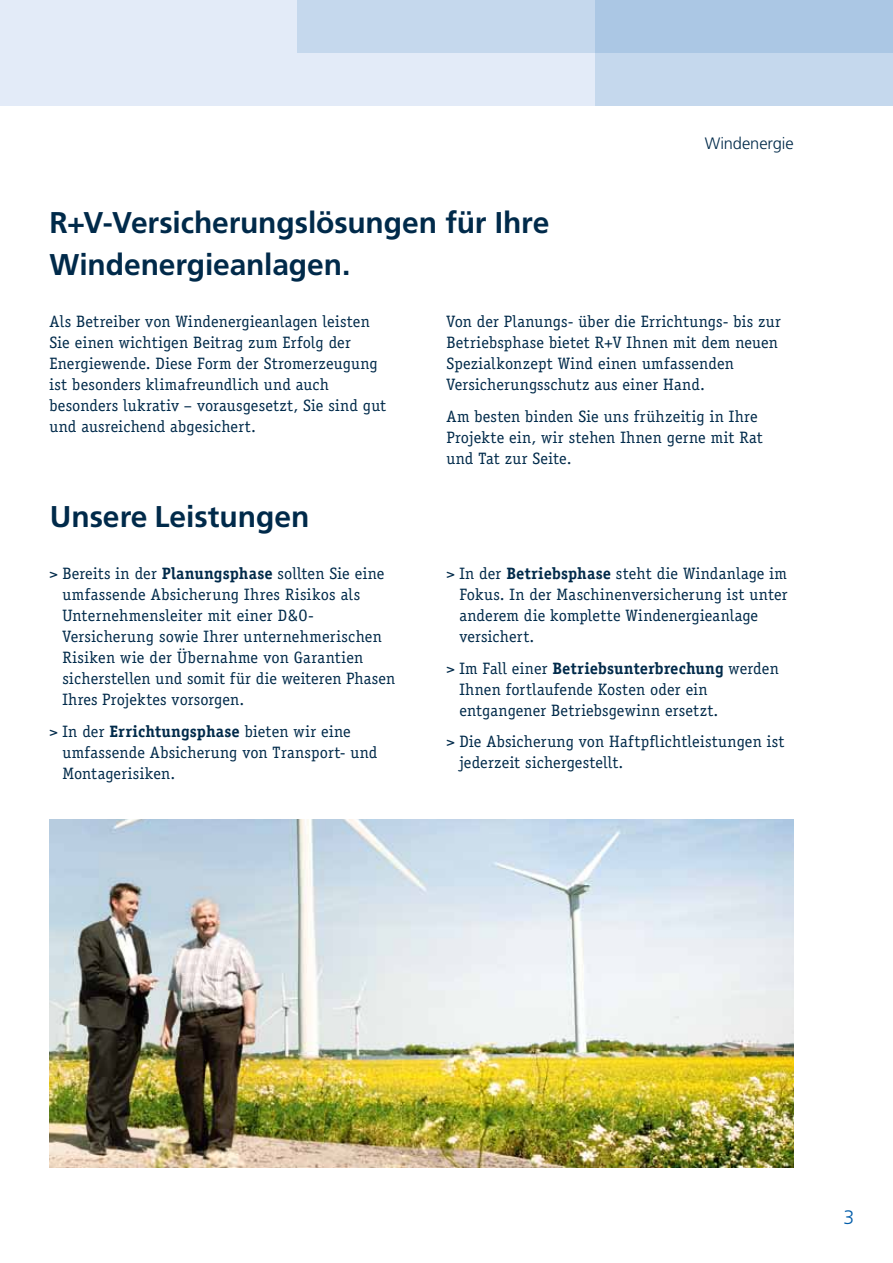
<style>
.page{position:relative;width:893px;height:1263px;background:#fff}
.page>*{position:absolute;margin:0;border:0;box-sizing:border-box;transform-origin:0 0}
.t1{font:700 30px/42px "Frutiger";letter-spacing:-.005em;color:#002a4a}
.t2{font:300 19.5px "Frutiger";color:#005ca9}
.t3{font:16.5px/21px "Officina Serif";letter-spacing:.01em;color:#002a4a}
.t4{font:300 16.5px "Frutiger";letter-spacing:-.005em;color:#002a4a}
.s1{font-weight:700}
</style>
<div class="page">
<div style="left:0;top:0;width:893px;height:105px;background:#e3ebf8"></div>
<div style="left:298px;top:0;width:595px;height:53px;background:#c5d8ed"></div>
<div style="left:595px;top:0;width:298px;height:105px;background:linear-gradient(to right,#b8cfe8,#b8cfe8)"></div>
<img style="left:50px;top:819px;width:744px;height:348px">
<h1 class="t1" style="left:50px;top:201px;width:501px">R+V-Versicherungslösungen für Ihre<br>Windenergieanlagen.</h1>
<p class="t4" style="left:705px;top:133px;width:91px">Windenergie</p>
<p class="t3" style="left:50px;top:311px;width:338px">Als Betreiber von Windenergieanlagen leisten Sie einen wichtigen Beitrag zum Erfolg der Energiewende. Diese Form der Stromerzeugung ist besonders klimafreundlich und auch besonders lukrativ – vorausgesetzt, Sie sind gut und ausreichend abgesichert.</p>
<p class="t3" style="left:446px;top:311px;width:336px">Von der Planungs- über die Errichtungs- bis zur Betriebsphase bietet R+V Ihnen mit dem neuen Spezialkonzept Wind einen umfassenden Versicherungsschutz aus einer Hand.</p>
<p class="t3" style="left:446px;top:405px;width:318px">Am besten binden Sie uns frühzeitig in Ihre<br>Projekte ein, wir stehen Ihnen gerne mit Rat und Tat zur Seite.</p>
<h1 class="t1" style="left:50px;top:495px;width:261px">Unsere Leistungen</h1>
<p class="t3" style="left:62px;top:563px;width:334px;text-indent:-13px">&gt; Bereits in der <span class="s1">Planungsphase</span> sollten Sie eine umfassende Absicherung Ihres Risikos als Unternehmensleiter mit einer D&amp;O-Versicherung sowie Ihrer unternehmerischen Risiken wie der Übernahme von Garantien sicherstellen und somit für die weiteren Phasen Ihres Projektes vorsorgen.</p>
<p class="t3" style="left:62px;top:720px;width:317px;text-indent:-13px">&gt; In der <span class="s1">Errichtungsphase</span> bieten wir eine umfassende Absicherung von Transport- und<br>Montagerisiken.</p>
<p class="t3" style="left:459px;top:563px;width:330px;text-indent:-13px">&gt; In der <span class="s1">Betriebsphase</span> steht die Windanlage im Fokus. In der Maschinenversicherung ist unter anderem die komplette Windenergieanlage versichert.</p>
<p class="t3" style="left:459px;top:657px;width:321px;text-indent:-13px">&gt; Im Fall einer <span class="s1">Betriebsunterbrechung</span> werden<br>Ihnen fortlaufende Kosten oder ein entgangener Betriebsgewinn ersetzt.</p>
<p class="t3" style="left:459px;top:731px;width:327px;text-indent:-13px">&gt; Die Absicherung von Haftpflichtleistungen ist jederzeit sichergestellt.</p>
<p class="t2" style="left:843px;top:1206px;width:12px">3</p>
</div>
